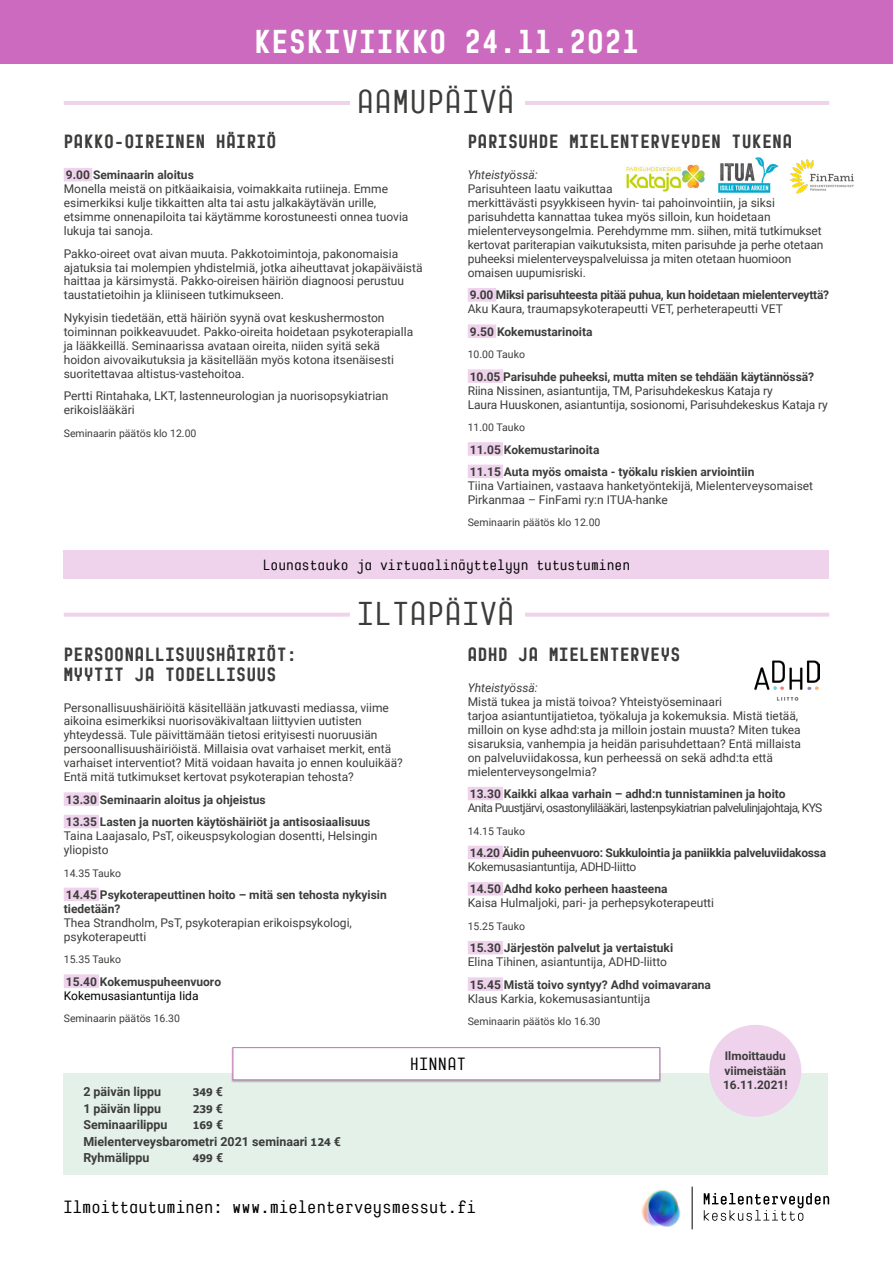
<style>
.page{position:relative;width:893px;height:1263px;background:#fff}
.page>*{position:absolute;margin:0;border:0;box-sizing:border-box;transform-origin:0 0}
.t1{font:900 33.6px "Karben 205 Mono";letter-spacing:.045em;color:#fff}
.t2{font:500 33.6px "Karben 205 Mono";letter-spacing:.045em;color:#3c3c3b}
.t3{font:900 19.5px/19.5px "Karben 205 Mono";letter-spacing:.045em;color:#3c3c3b}
.t4{font:500 18px "Karben 205 Mono";letter-spacing:.045em;color:#000}
.t5{font:500 15px "Karben 205 Mono";letter-spacing:.045em;color:#000}
.t6{font:700 12.45px/16.5px "Roboto";color:#3c3c3b}
.t7{font:12px/14px "Roboto";color:#3c3c3b}
.t8{font:700 12px/22.5px "Roboto";color:#3c3c3b}
.t9{font:700 12px "Roboto";letter-spacing:-.02em;color:#3c3c3b}
.t10{font:12px "Roboto";letter-spacing:-.05em;color:#3c3c3b}
.t11{font:12px "Roboto";letter-spacing:-.02em;color:#3c3c3b}
.t12{font:italic 12px "Roboto";color:#3c3c3b}
.t13{font:12px "Roboto";color:#000}
.t14{font:700 11.85px/14.9px "Roboto";color:#3c3c3b}
.t15{font:10.5px "Roboto";color:#3c3c3b}
.t16{font:700 10.5px "Tahoma";color:#3c3c3b}
.s1{font-family:"Roboto";font-size:12.45px}
.s2{font-family:"Tahoma";font-size:10.5px}
</style>
<div class="page">
<img style="left:718px;top:157px;width:61px;height:36px">
<img style="left:626px;top:164px;width:79px;height:28px">
<div style="left:0;top:0;width:893px;height:34px;background:#cb6abe"></div>
<img style="left:641px;top:1190px;width:40px;height:37px">
<hr style="left:692px;top:1186px;width:1px;height:43px;background:#000">
<svg style="left:704px;top:1193px;width:125px;height:28px"></svg>
<div style="left:64px;top:168px;width:28px;height:13px;background:#efd2ec"></div>
<div style="left:468px;top:288px;width:28px;height:14px;background:#efd2ec"></div>
<div style="left:468px;top:324px;width:28px;height:14px;background:#efd2ec"></div>
<div style="left:468px;top:369px;width:35px;height:14px;background:#efd2ec"></div>
<div style="left:468px;top:442px;width:35px;height:14px;background:#efd2ec"></div>
<div style="left:468px;top:465px;width:35px;height:13px;background:#efd2ec"></div>
<div style="left:64px;top:792px;width:35px;height:14px;background:#efd2ec"></div>
<div style="left:64px;top:815px;width:35px;height:13px;background:#efd2ec"></div>
<div style="left:64px;top:888px;width:35px;height:13px;background:#efd2ec"></div>
<div style="left:64px;top:974px;width:35px;height:14px;background:#efd2ec"></div>
<div style="left:468px;top:787px;width:35px;height:13px;background:#efd2ec"></div>
<div style="left:468px;top:846px;width:35px;height:13px;background:#efd2ec"></div>
<div style="left:468px;top:882px;width:35px;height:13px;background:#efd2ec"></div>
<div style="left:468px;top:941px;width:35px;height:13px;background:#efd2ec"></div>
<div style="left:468px;top:977px;width:35px;height:14px;background:#efd2ec"></div>
<hr style="left:64px;top:101px;width:765px;height:4px;background:#efd2ec">
<div style="left:350px;top:77px;width:175px;height:47px;background:#fff"></div>
<svg style="left:64px;top:613px;width:765px;height:4px;background:#f0d5ed"></svg>
<div style="left:350px;top:589px;width:175px;height:47px;background:#fff"></div>
<div style="left:0;top:17px;width:893px;height:47px;background:#cb6abe"></div>
<div style="left:64px;top:550px;width:765px;height:28px;background:#efd2ec"></div>
<div style="left:63px;top:1073px;width:765px;height:101px;background:#e3f1e8"></div>
<div style="left:231px;top:1047px;width:430px;height:36px;background:#000;opacity:.25"></div>
<div style="left:233px;top:1047px;width:427px;height:33px;background:#fff;border:1px solid #cb6abe"></div>
<div style="left:709px;top:1025px;width:92px;height:92px;background:#efd2ec;border-radius:50%"></div>
<img style="left:790px;top:159px;width:64px;height:35px">
<img style="left:754px;top:660px;width:66px;height:41px">
<h1 class="t1" style="left:254px;top:23px;width:386px">KESKIVIIKKO 24.11.2021</h1>
<h1 class="t2" style="left:358px;top:83px;width:158px">AAMUPÄIVÄ</h1>
<h2 class="t3" style="left:64px;top:132px;width:214px">PAKKO-OIREINEN HÄIRIÖ</h2>
<p class="t8" style="left:66px;top:163px;width:129px">9.00 Seminaarin aloitus</p>
<p class="t7" style="left:64px;top:182px;width:346px">Monella meistä on pitkäaikaisia, voimakkaita rutiineja. Emme esimerkiksi kulje tikkaitten alta tai astu jalkakäytävän urille, etsimme onnenapiloita tai käytämme korostuneesti onnea tuovia lukuja tai sanoja.</p>
<p class="t7" style="left:64px;top:246px;width:360px">Pakko-oireet ovat aivan muuta. Pakkotoimintoja, pakonomaisia ajatuksia tai molempien yhdistelmiä, jotka aiheuttavat jokapäiväistä haittaa ja kärsimystä. Pakko-oireisen häiriön diagnoosi perustuu taustatietoihin ja kliiniseen tutkimukseen.</p>
<p class="t7" style="left:64px;top:310px;width:351px">Nykyisin tiedetään, että häiriön syynä ovat keskushermoston toiminnan poikkeavuudet. Pakko-oireita hoidetaan psykoterapialla ja lääkkeillä. Seminaarissa avataan oireita, niiden syitä sekä hoidon aivovaikutuksia ja käsitellään myös kotona itsenäisesti suoritettavaa altistus-vastehoitoa.</p>
<p class="t7" style="left:64px;top:388px;width:326px">Pertti Rintahaka, LKT, lastenneurologian ja nuorisopsykiatrian erikoislääkäri</p>
<p class="t15" style="left:64px;top:425px;width:134px">Seminaarin päätös klo 12.00</p>
<h2 class="t3" style="left:468px;top:132px;width:326px">PARISUHDE MIELENTERVEYDEN TUKENA</h2>
<p class="t12" style="left:468px;top:167px;width:71px">Yhteistyössä:</p>
<p class="t7" style="left:468px;top:182px;width:357px">Parisuhteen laatu vaikuttaa<br>merkittävästi psyykkiseen hyvin- tai pahoinvointiin, ja siksi parisuhdetta kannattaa tukea myös silloin, kun hoidetaan mielenterveysongelmia. Perehdymme mm. siihen, mitä tutkimukset kertovat pariterapian vaikutuksista, miten parisuhde ja perhe otetaan puheeksi mielenterveyspalveluissa ja miten otetaan huomioon omaisen uupumisriski.</p>
<p class="t9" style="left:470px;top:287px;width:361px">9.00 Miksi parisuhteesta pitää puhua, kun hoidetaan mielenterveyttä?</p>
<p class="t7" style="left:468px;top:302px;width:317px">Aku Kaura, traumapsykoterapeutti VET, perheterapeutti VET</p>
<p class="t8" style="left:470px;top:320px;width:124px">9.50 Kokemustarinoita</p>
<p class="t15" style="left:468px;top:347px;width:59px">10.00 Tauko</p>
<p class="t8" style="left:470px;top:365px;width:346px">10.05 Parisuhde puheeksi, mutta miten se tehdään käytännössä?</p>
<p class="t7" style="left:468px;top:383px;width:362px">Riina Nissinen, asiantuntija, TM, Parisuhdekeskus Kataja ry<br>Laura Huuskonen, asiantuntija, sosionomi, Parisuhdekeskus Kataja ry</p>
<p class="t15" style="left:468px;top:420px;width:59px">11.00 Tauko</p>
<p class="t8" style="left:470px;top:438px;width:286px">11.05 Kokemustarinoita<br>11.15 Auta myös omaista - työkalu riskien arviointiin</p>
<p class="t7" style="left:468px;top:478px;width:347px">Tiina Vartiainen, vastaava hanketyöntekijä, Mielenterveysomaiset<br>Pirkanmaa – FinFami ry:n ITUA-hanke</p>
<p class="t15" style="left:468px;top:515px;width:134px">Seminaarin päätös klo 12.00</p>
<p class="t5" style="left:263px;top:556px;width:368px">Lounastauko ja virtuaalinäyttelyyn tutustuminen</p>
<h1 class="t2" style="left:358px;top:595px;width:158px">ILTAPÄIVÄ</h1>
<h2 class="t3" style="left:64px;top:645px;width:234px">PERSOONALLISUUSHÄIRIÖT:<br>MYYTIT JA TODELLISUUS</h2>
<p class="t7" style="left:64px;top:700px;width:341px">Personallisuushäiriöitä käsitellään jatkuvasti mediassa, viime aikoina esimerkiksi nuorisoväkivaltaan liittyvien uutisten yhteydessä. Tule päivittämään tietosi erityisesti nuoruusiän persoonallisuushäiriöistä. Millaisia ovat varhaiset merkit, entä varhaiset interventiot? Mitä voidaan havaita jo ennen kouluikää?<br>Entä mitä tutkimukset kertovat psykoterapian tehosta?</p>
<p class="t8" style="left:66px;top:788px;width:306px">13.30 Seminaarin aloitus ja ohjeistus<br>13.35 Lasten ja nuorten käytöshäiriöt ja antisosiaalisuus</p>
<p class="t7" style="left:64px;top:828px;width:315px">Taina Laajasalo, PsT, oikeuspsykologian dosentti, Helsingin yliopisto</p>
<p class="t15" style="left:64px;top:865px;width:59px">14.35 Tauko</p>
<p class="t8" style="left:64px;top:887px;width:325px;line-height:14px">14.45 Psykoterapeuttinen hoito – mitä sen tehosta nykyisin tiedetään?</p>
<p class="t7" style="left:64px;top:915px;width:290px">Thea Strandholm, PsT, psykoterapian erikoispsykologi, psykoterapeutti</p>
<p class="t15" style="left:64px;top:952px;width:59px">15.35 Tauko</p>
<p class="t8" style="left:66px;top:970px;width:157px">15.40 Kokemuspuheenvuoro</p>
<p class="t13" style="left:64px;top:987px;width:136px">Kokemusasiantuntija Iida</p>
<p class="t15" style="left:64px;top:1011px;width:118px">Seminaarin päätös 16.30</p>
<h2 class="t3" style="left:468px;top:645px;width:214px">ADHD JA MIELENTERVEYS</h2>
<p class="t12" style="left:468px;top:679px;width:71px">Yhteistyössä:</p>
<p class="t7" style="left:468px;top:694px;width:335px">Mistä tukea ja mistä toivoa? Yhteistyöseminaari<br>tarjoa asiantuntijatietoa, työkaluja ja kokemuksia. Mistä tietää, milloin on kyse adhd:sta ja milloin jostain muusta? Miten tukea sisaruksia, vanhempia ja heidän parisuhdettaan? Entä millaista on palveluviidakossa, kun perheessä on sekä adhd:ta että mielenterveysongelmia?</p>
<p class="t8" style="left:470px;top:782px;width:317px">13.30 Kaikki alkaa varhain – adhd:n tunnistaminen ja hoito</p>
<p class="t10" style="left:468px;top:799px;width:356px">Anita Puustjärvi, osastonylilääkäri, lastenpsykiatrian palvelulinjajohtaja, KYS</p>
<p class="t15" style="left:468px;top:823px;width:59px">14.15 Tauko</p>
<p class="t9" style="left:470px;top:844px;width:358px">14.20 Äidin puheenvuoro: Sukkulointia ja paniikkia palveluviidakossa</p>
<p class="t11" style="left:468px;top:858px;width:170px">Kokemusasiantuntija, ADHD-liitto</p>
<p class="t8" style="left:470px;top:877px;width:199px">14.50 Adhd koko perheen haasteena</p>
<p class="t7" style="left:468px;top:896px;width:248px">Kaisa Hulmaljoki, pari- ja perhepsykoterapeutti</p>
<p class="t15" style="left:468px;top:919px;width:59px">15.25 Tauko</p>
<p class="t8" style="left:470px;top:936px;width:205px">15.30 Järjestön palvelut ja vertaistuki</p>
<p class="t7" style="left:468px;top:954px;width:201px">Elina Tihinen, asiantuntija, ADHD-liitto</p>
<p class="t8" style="left:470px;top:973px;width:243px">15.45 Mistä toivo syntyy? Adhd voimavarana</p>
<p class="t7" style="left:468px;top:991px;width:184px">Klaus Karkia, kokemusasiantuntija</p>
<p class="t15" style="left:468px;top:1014px;width:134px">Seminaarin päätös klo 16.30</p>
<p class="t6" style="left:83px;top:1083px;width:79px">2 päivän lippu</p>
<p class="t16" style="left:193px;top:1085px;width:32px">349 <span class="s1">€</span></p>
<p class="t6" style="left:83px;top:1100px;width:79px">1 päivän lippu</p>
<p class="t16" style="left:193px;top:1101px;width:32px">239 <span class="s1">€</span></p>
<p class="t6" style="left:83px;top:1116px;width:86px">Seminaarilippu</p>
<p class="t16" style="left:193px;top:1118px;width:32px">169 <span class="s1">€</span></p>
<p class="t6" style="left:83px;top:1133px;width:259px">Mielenterveysbarometri 2021 seminaari <span class="s2">124</span> €<br>Ryhmälippu</p>
<p class="t16" style="left:193px;top:1151px;width:32px">499 <span class="s1">€</span></p>
<h3 class="t4" style="left:410px;top:1054px;width:57px">HINNAT</h3>
<p class="t14" style="left:723px;top:1048px;width:66px">Ilmoittaudu viimeistään<br>16.11.2021!</p>
<h3 class="t4" style="left:64px;top:1196px;width:413px">Ilmoittautuminen: www.mielenterveysmessut.fi</h3>
</div>
